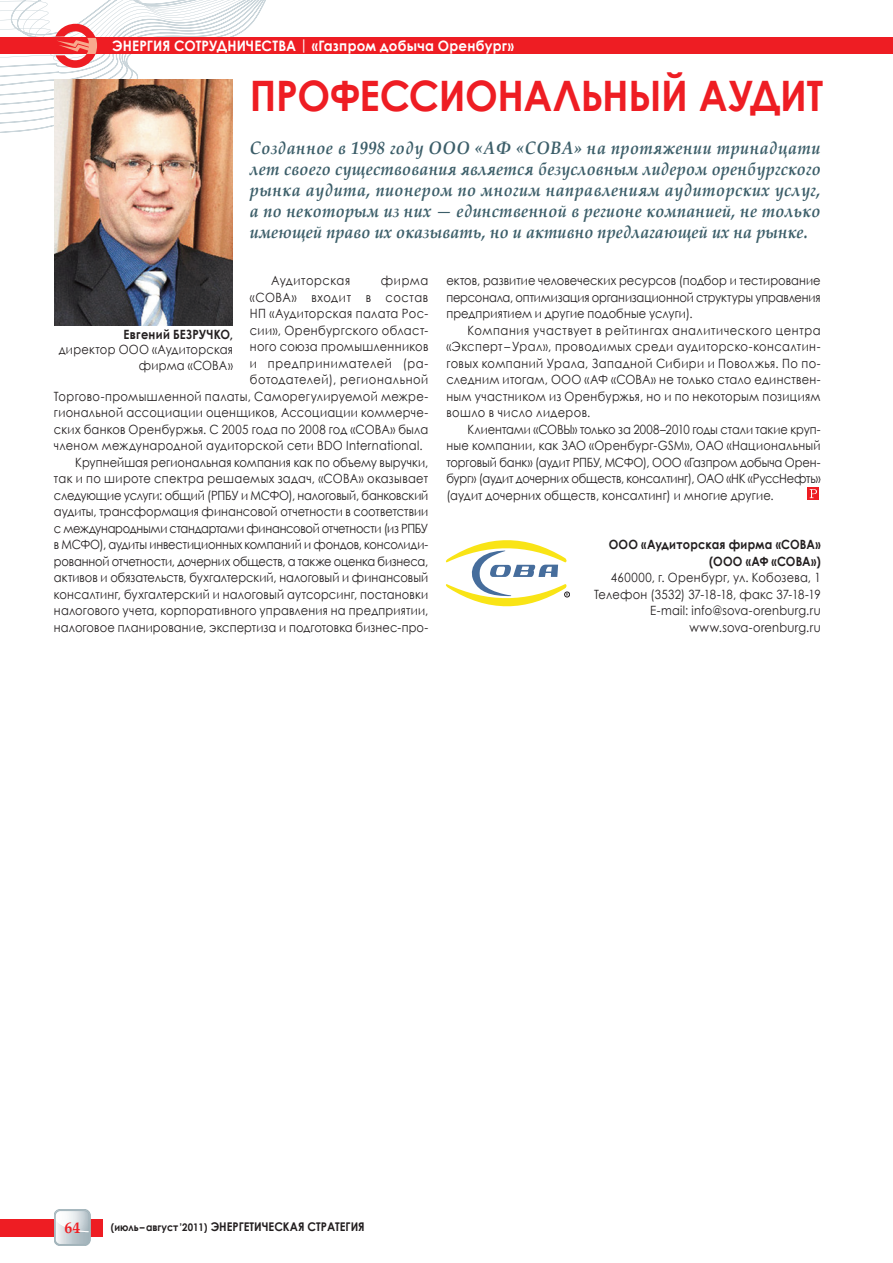
<style>
.page{position:relative;width:893px;height:1263px;background:#fff}
.page>*{position:absolute;margin:0;border:0;box-sizing:border-box;transform-origin:0 0}
.t1{font:700 42px "Century Gothic";letter-spacing:-.01em;color:#ee1d23;scale:.93 1}
.t2{font:italic 700 18px/21px "Palatino Linotype";letter-spacing:.005em;color:#3c5e69;text-align:justify;scale:.9 1}
.t3{font:700 15.75px "Palatino Linotype";color:#ee1d23}
.t4{font:700 14.4px "Century Gothic";letter-spacing:.01em;color:#fff;scale:.94 1}
.t5{font:12.75px/16.5px "Century Gothic";letter-spacing:.01em;color:#231f20;text-align:justify;scale:.9 1}
.t6{font:12.75px "Century Gothic";letter-spacing:-.015em;color:#231f20;scale:.9 1}
.t7{font:12.75px "Century Gothic";letter-spacing:.03em;color:#231f20;scale:.9 1}
.t8{font:700 12.75px/16.5px "Century Gothic";letter-spacing:.015em;color:#231f20;text-align:right;scale:.9 1}
.t9{font:12.75px "Century Gothic";letter-spacing:-.025em;color:#231f20;scale:.9 1}
.t10{font:12.75px "Century Gothic";letter-spacing:.05em;color:#231f20;scale:.9 1}
.t11{font:12.75px "Century Gothic";letter-spacing:.035em;color:#231f20;scale:.9 1}
.t12{font:12.75px "Century Gothic";letter-spacing:.055em;color:#231f20;scale:.9 1}
.t13{font:12.75px "Century Gothic";letter-spacing:.045em;color:#231f20;scale:.9 1}
.t14{font:700 12px "Century Gothic";color:#231f20;scale:.92 1}
.s1{font-size:10.5px}
</style>
<div class="page">
<div style="left:0;top:1219px;width:103px;height:17px;background:#ee1d23"></div>
<svg style="left:54px;top:1209px;width:36px;height:37px"></svg>
<div style="left:0;top:38px;width:893px;height:16px;background:#ee1d23"></div>
<svg style="left:0;top:0;width:290px;height:133px"></svg>
<div style="left:807px;top:487px;width:12px;height:13px;background:#ee1d23"></div>
<svg style="left:810px;top:489px;width:7px;height:9px"></svg>
<img style="left:54px;top:80px;width:179px;height:245px">
<svg style="left:446px;top:540px;width:124px;height:66px"></svg>
<p class="t4" style="left:112px;top:35px;width:429px">ЭНЕРГИЯ СОТРУДНИЧЕСТВА | «Газпром добыча Оренбург»</p>
<h1 class="t1" style="left:250px;top:64px;width:618px">ПРОФЕССИОНАЛЬНЫЙ АУДИТ</h1>
<p class="t2" style="left:250px;top:136px;width:636px">Созданное в 1998 году ООО «АФ «СОВА» на протяжении тринадцати лет своего существования является безусловным лидером оренбургского рынка аудита, пионером по многим направлениям аудиторских услуг, а по некоторым из них — единственной в регионе компанией, не только имеющей право их оказывать, но и активно предлагающей их на рынке.</p>
<p class="t10" style="left:271px;top:271px;width:89px">Аудиторская</p>
<p class="t5" style="left:381px;top:272px;width:54px">фирма</p>
<p class="t13" style="left:250px;top:288px;width:200px">«СОВА» входит в состав</p>
<p class="t7" style="left:250px;top:304px;width:200px">НП «Ауди торская палата Рос-</p>
<p class="t11" style="left:250px;top:321px;width:200px">сии», Оренбургского област-</p>
<p class="t5" style="left:250px;top:338px;width:200px">ного союза промышленников</p>
<p class="t12" style="left:250px;top:354px;width:200px">и предпринимателей (ра-</p>
<p class="t10" style="left:250px;top:370px;width:200px">ботодателей), региональной</p>
<p class="t7" style="left:54px;top:387px;width:417px">Торгово-промышленной палаты, Саморегулируемой межре-</p>
<p class="t5" style="left:54px;top:404px;width:417px">гиональной ассоциации оценщиков, Ассоциации коммерче-</p>
<p class="t5" style="left:54px;top:420px;width:417px">ских банков Оренбуржья. С 2005 года по 2008 год «СОВА» была</p>
<p class="t5" style="left:54px;top:437px;width:411px">членом международной аудиторской сети BDO International.</p>
<p class="t5" style="left:75px;top:453px;width:394px">Крупнейшая региональная компания как по объему выручки,</p>
<p class="t7" style="left:54px;top:469px;width:417px">так и по широте спектра решаемых задач, «СОВА» оказывает</p>
<p class="t6" style="left:54px;top:486px;width:417px">следующие услуги: общий (РПБУ и МСФО), налоговый, банковский</p>
<p class="t5" style="left:54px;top:503px;width:417px">аудиты, трансформация финансовой отчетности в соответствии</p>
<p class="t9" style="left:54px;top:519px;width:417px">с международными стандартами финансовой отчетности (из РПБУ</p>
<p class="t6" style="left:54px;top:535px;width:417px">в МСФО), аудиты инвестиционных компаний и фондов, консолиди-</p>
<p class="t6" style="left:54px;top:552px;width:417px">рованной отчетности, дочерних обществ, а также оценка бизнеса,</p>
<p class="t5" style="left:54px;top:569px;width:417px">активов и обязательств, бухгалтерский, налоговый и финансовый</p>
<p class="t5" style="left:54px;top:585px;width:417px">консалтинг, бухгалтерский и налоговый аутсорсинг, постановки</p>
<p class="t5" style="left:54px;top:602px;width:417px">налогового учета, корпоративного управления на предприятии,</p>
<p class="t5" style="left:54px;top:618px;width:417px">налоговое планирование, экспертиза и подготовка бизнес-про-</p>
<p class="t5" style="left:446px;top:272px;width:417px">ектов, развитие человеческих ресурсов (подбор и тестирование персонала, оптимизация организационной структуры управления предприятием и другие подобные услуги).</p>
<p class="t5" style="left:446px;top:321px;width:417px;text-indent:21px">Компания участвует в рейтингах аналитического центра «Эксперт – Урал», проводимых среди аудиторско-консалтин&shy;говых компаний Урала, Западной Сибири и Поволжья. По по&shy;следним итогам, ООО «АФ «СОВА» не только стало единствен&shy;ным участником из Оренбуржья, но и по некоторым позициям вошло в число лидеров.</p>
<p class="t5" style="left:446px;top:420px;width:417px;text-indent:21px">Клиентами «СОВЫ» только за 2008–2010 годы стали такие круп&shy;ные компании, как ЗАО «Оренбург-GSM», ОАО «Национальный торговый банк» (аудит РПБУ, МСФО), ООО «Газпром добыча Орен&shy;бург» (аудит дочерних обществ, консалтинг), ОАО «НК «РуссНефть» (аудит дочерних обществ, консалтинг) и многие другие.</p>
<p class="t8" style="left:609px;top:536px;width:237px">ООО «Аудиторская фирма «СОВА» (ООО «АФ «СОВА»)</p>
<p class="t5" style="left:594px;top:569px;width:253px;text-align:right">460000, г. Оренбург, ул. Кобозева, 1<br>Телефон (3532) 37-18-18, факс 37-18-19<br>E-mail: info@sova-orenburg.ru www.sova-orenburg.ru</p>
<p class="t8" style="left:124px;top:325px;width:123px">Евгений БЕЗРУЧКО,</p>
<p class="t5" style="left:59px;top:342px;width:195px;line-height:15.3px;text-align:right">директор ООО «Аудиторская фирма «СОВА»</p>
<p class="t3" style="left:64px;top:1216px;width:17px">64</p>
<p class="t14" style="left:111px;top:1218px;width:278px"><span class="s1">(июль – август ’2011)</span> ЭНЕРГЕТИЧЕСКАЯ СТРАТЕГИЯ</p>
</div>
